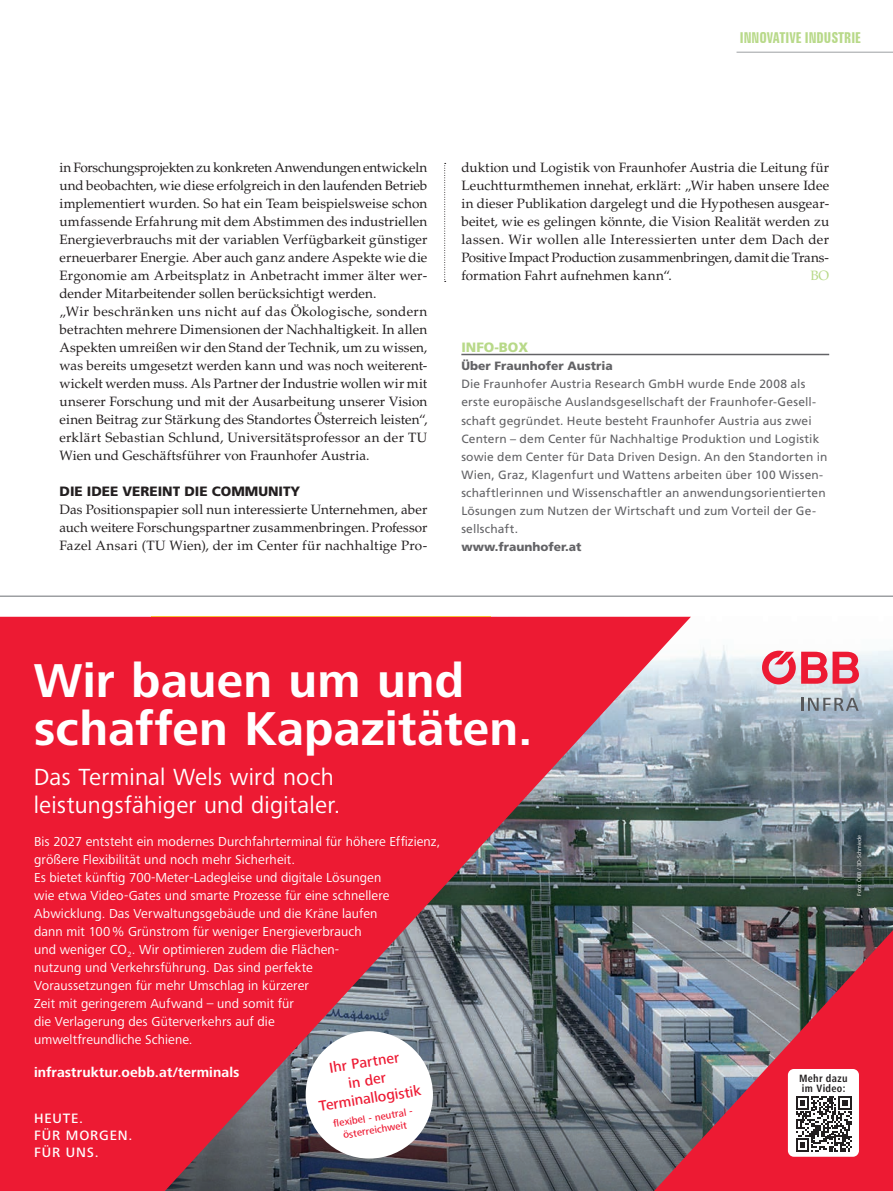
<style>
.page{position:relative;width:893px;height:1191px;background:#fff}
.page>*{position:absolute;margin:0;border:0;box-sizing:border-box;transform-origin:0 0}
.t1{font:700 49.2px/48.3px "Frutiger Next Pro";letter-spacing:.005em;color:#fff}
.t2{font:24.15px/28.5px "Frutiger Next Pro";letter-spacing:.01em;color:#fff}
.t3{font:500 15px/18.1px "Frutiger Next Pro";color:#ed1a33;text-align:center}
.t4{font:700 extra-condensed 15px "Zurich BT";color:#b8d989}
.t5{font:700 14.25px "Frutiger Next Pro";letter-spacing:.005em;color:#fff}
.t6{font:500 14.1px/16.8px "Frutiger Next Pro";letter-spacing:.06em;color:#fff}
.t7{font:13.5px/18px "Palatino LT Std";letter-spacing:.005em;color:#231f20;text-align:justify}
.t8{font:13.5px/18px "Frutiger Next Pro";letter-spacing:.005em;color:#fff}
.t9{font:900 13.5px "Frutiger LT Std";color:#231f20}
.t10{font:900 13.5px "Frutiger LT Std";color:#b8d989}
.t11{font:13.5px "Palatino LT Std";color:#b8d989}
.t12{font:12px/18px "Frutiger LT Std";letter-spacing:.015em;color:#636366}
.t13{font:900 12px "Frutiger LT Std";color:#636366}
.t14{font:700 condensed 10.95px/10.1px "Frutiger Next Pro";letter-spacing:.03em;color:#231f20}
.t15{font:500 10.2px/12.6px "Frutiger Next Pro";color:#ed1a33;text-align:center}
.t16{font:5.7px "Frutiger Next Pro";color:#fff}
</style>
<div class="page">
<hr style="left:736px;top:52px;width:157px;height:1px;background:#9d9fa2">
<svg style="left:444px;top:163px;width:2px;height:119px"></svg>
<hr style="left:0;top:595px;width:893px;height:2px;background:#9d9fa2">
<hr style="left:461px;top:354px;width:368px;height:1px;background:#636366">
<img style="left:691px;top:797px;width:202px;height:133px">
<img style="left:691px;top:645px;width:202px;height:152px">
<svg style="left:0;top:617px;width:691px;height:574px;background:#c0394c"></svg>
<svg style="left:762px;top:650px;width:97px;height:34px;background:#ea7c8b"></svg>
<svg style="left:801px;top:698px;width:58px;height:13px"></svg>
<img style="left:654px;top:930px;width:239px;height:261px">
<div style="left:306px;top:1031px;width:127px;height:127px;background:#fff;border-radius:50%"></div>
<img style="left:844px;top:823px;width:30px;height:85px">
<div style="left:788px;top:1069px;width:71px;height:87px;background:#fff;border-radius:6px"></div>
<svg style="left:796px;top:1096px;width:56px;height:55px"></svg>
<p class="t4" style="left:740px;top:29px;width:123px">INNOVATIVE INDUSTRIE</p>
<p class="t7" style="left:60px;top:159px;width:369px;text-align:left">in Forschungsprojekten zu konkreten Anwendungen entwickeln und beobachten, wie diese erfolgreich in den laufenden Betrieb implementiert wurden. So hat ein Team beispielsweise schon umfassende Erfahrung mit dem Abstimmen des industriellen Energieverbrauchs mit der variablen Verfügbarkeit günstiger erneuerbarer Energie. Aber auch ganz andere Aspekte wie die Ergonomie am Arbeitsplatz in Anbetracht immer älter wer&shy;dender Mitarbeitender sollen berücksichtigt werden.<br>„Wir beschränken uns nicht auf das Ökologische, sondern betrachten mehrere Dimensionen der Nachhaltigkeit. In allen Aspekten umreißen wir den Stand der Technik, um zu wissen, was bereits umgesetzt werden kann und was noch weiterent&shy;wickelt werden muss. Als Partner der Industrie wollen wir mit unserer Forschung und mit der Ausarbeitung unserer Vision einen Beitrag zur Stärkung des Standortes Österreich leisten“, erklärt Sebastian Schlund, Universitätsprofessor an der TU Wien und Geschäftsführer von Fraunhofer Austria.</p>
<p class="t9" style="left:60px;top:483px;width:242px">DIE IDEE VEREINT DIE COMMUNITY</p>
<p class="t7" style="left:60px;top:501px;width:369px">Das Positionspapier soll nun interessierte Unternehmen, aber auch weitere Forschungspartner zusammenbringen. Professor Fazel Ansari (TU Wien), der im Center für nachhaltige Pro-</p>
<p class="t7" style="left:461px;top:159px;width:369px">duktion und Logistik von Fraunhofer Austria die Leitung für Leuchtturmthemen innehat, erklärt: „Wir haben unsere Idee in dieser Publikation dargelegt und die Hypothesen ausgear&shy;beitet, wie es gelingen könnte, die Vision Realität werden zu lassen. Wir wollen alle Interessierten unter dem Dach der Positive Impact Production zusammenbringen, damit die Trans&shy;formation Fahrt aufnehmen kann“.</p>
<p class="t11" style="left:810px;top:268px;width:20px">BO</p>
<p class="t10" style="left:461px;top:339px;width:68px">INFO-BOX</p>
<p class="t13" style="left:461px;top:359px;width:153px">Über Fraunhofer Austria</p>
<p class="t12" style="left:461px;top:375px;width:368px">Die Fraunhofer Austria Research GmbH wurde Ende 2008 als erste europäische Auslandsgesellschaft der Fraunhofer-Gesell&shy;schaft gegründet. Heute besteht Fraunhofer Austria aus zwei Centern – dem Center für Nachhaltige Produktion und Logistik sowie dem Center für Data Driven Design. An den Standorten in Wien, Graz, Klagenfurt und Wattens arbeiten über 100 Wissen&shy;schaftlerinnen und Wissenschaftler an anwendungsorientierten Lösungen zum Nutzen der Wirtschaft und zum Vorteil der Ge&shy;sellschaft.</p>
<p class="t13" style="left:461px;top:539px;width:122px">www.fraunhofer.at</p>
<h1 class="t1" style="left:34px;top:656px;width:500px">Wir bauen um und schaffen Kapazitäten.</h1>
<h2 class="t2" style="left:34px;top:762px;width:308px">Das Terminal Wels wird noch leistungsfähiger und digitaler.</h2>
<p class="t8" style="left:34px;top:832px;width:408px">Bis 2027 entsteht ein modernes Durchfahrterminal für höhere Effizienz, größere Flexibilität und noch mehr Sicherheit.<br>Es bietet künftig 700-Meter-Ladegleise und digitale Lösungen<br>wie etwa Video-Gates und smarte Prozesse für eine schnellere Abwicklung. Das Verwaltungsgebäude und die Kräne laufen<br>dann mit 100 % Grünstrom für weniger Energieverbrauch<br>und weniger CO<sub>2</sub>. Wir optimieren zudem die Flächen-<br>nutzung und Verkehrsführung. Das sind perfekte<br>Voraussetzungen für mehr Umschlag in kürzerer<br>Zeit mit geringerem Aufwand – und somit für<br>die Verlagerung des Güterverkehrs auf die<br>umweltfreundliche Schiene.</p>
<p class="t5" style="left:34px;top:1064px;width:207px">infrastruktur.oebb.at/terminals</p>
<p class="t6" style="left:34px;top:1110px;width:100px">HEUTE.<br>FÜR MORGEN.<br>FÜR UNS.</p>
<p class="t3" style="left:312px;top:1061px;width:105px;rotate:-9deg">Ihr Partner<br>in der<br>Terminallogistik</p>
<p class="t15" style="left:332px;top:1117px;width:83px;rotate:-9deg">fl exibel - neutral - österreichw eit</p>
<p class="t16" style="left:856px;top:896px;width:62px;rotate:-90deg">Foto: ÖBB / 3D-Schmiede</p>
<p class="t14" style="left:799px;top:1073px;width:50px">Mehr dazu im Video:</p>
</div>
